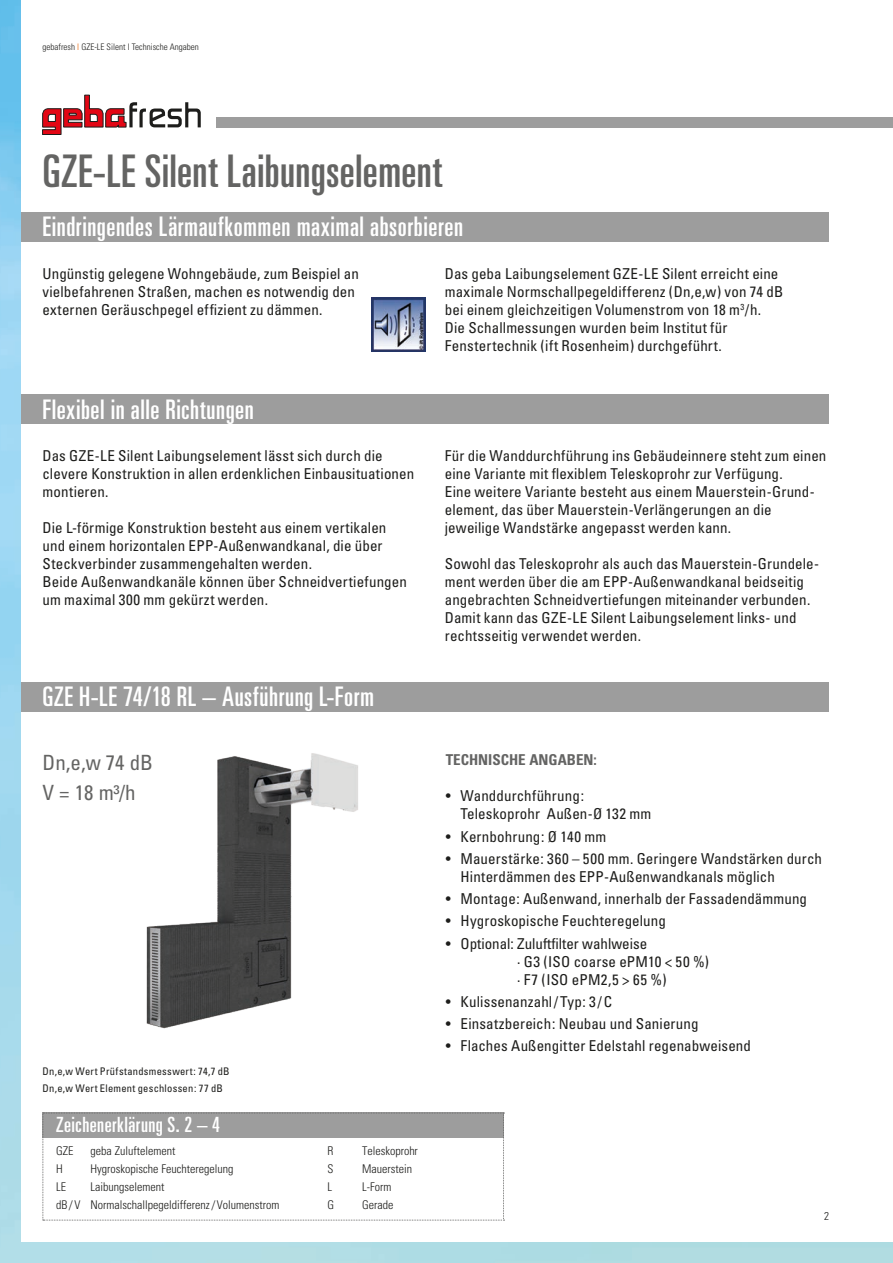
<style>
.page{position:relative;width:893px;height:1263px;background:#fff}
.page>*{position:absolute;margin:0;border:0;box-sizing:border-box;transform-origin:0 0}
.t1{font:ultra-condensed 45px "Univers";letter-spacing:.005em;color:#646463}
.t2{font:ultra-condensed 27px "Univers";letter-spacing:.02em;color:#fff}
.t3{font:ultra-condensed 21px "Univers";letter-spacing:.02em;color:#fff}
.t4{font:condensed 21px/29.4px "Univers";color:#646463}
.t5{font:condensed 15px/18px "Univers";letter-spacing:.005em;color:#1d1d1b}
.t6{font:700 condensed 15px "Univers";color:#646463}
.t7{font:300 condensed 12px/18px "Univers";color:#1d1d1b}
.t8{font:300 condensed 11.25px "Univers";color:#1d1d1b}
.t9{font:condensed 10.5px/16.8px "Univers";letter-spacing:.025em;color:#1d1d1b}
.t10{font:300 condensed 9px "Univers";color:#1d1d1b}
.s1{color:#ec6708}
</style>
<div class="page">
<img style="left:0;top:0;width:893px;height:1263px">
<div style="left:21px;top:0;width:872px;height:1242px;background:#fff"></div>
<div style="left:21px;top:212px;width:808px;height:30px;background:#9d9d9d"></div>
<div style="left:21px;top:394px;width:808px;height:30px;background:#9d9d9d"></div>
<div style="left:21px;top:682px;width:808px;height:30px;background:#9d9d9d"></div>
<svg style="left:42px;top:95px;width:159px;height:40px"></svg>
<div style="left:217px;top:117px;width:676px;height:11px;background:#9d9d9d"></div>
<img style="left:146px;top:753px;width:212px;height:276px">
<div style="left:43px;top:1112px;width:461px;height:26px;background:#909090"></div>
<svg style="left:43px;top:1113px;width:461px;height:108px"></svg>
<img style="left:371px;top:298px;width:54px;height:53px">
<p class="t10" style="left:43px;top:41px;width:158px">gebafresh <span class="s1">I</span> GZE-LE Silent I Technische Angaben</p>
<h1 class="t1" style="left:43px;top:145px;width:401px">GZE-LE Silent Laibungselement</h1>
<h2 class="t2" style="left:43px;top:211px;width:422px">Eindringendes Lärmaufkommen maximal absorbieren</h2>
<p class="t5" style="left:43px;top:264px;width:318px">Ungünstig gelegene Wohngebäude, zum Beispiel an vielbefahrenen Straßen, machen es notwendig den externen Geräuschpegel effizient zu dämmen.</p>
<p class="t5" style="left:445px;top:264px;width:340px">Das geba Laibungselement GZE-LE Silent erreicht eine maximale Normschallpegeldifferenz (Dn,e,w) von 74 dB bei einem gleichzeitigen Volumenstrom von 18 m<sup>3</sup>/h.<br>Die Schallmessungen wurden beim Institut für Fenstertechnik (ift Rosenheim) durchgeführt.</p>
<h2 class="t2" style="left:43px;top:394px;width:213px">Flexibel in alle Richtungen</h2>
<p class="t5" style="left:43px;top:447px;width:373px">Das GZE-LE Silent Laibungselement lässt sich durch die clevere Konstruktion in allen erdenklichen Einbausituationen montieren.</p>
<p class="t5" style="left:43px;top:519px;width:366px">Die L-förmige Konstruktion besteht aus einem vertikalen und einem horizontalen EPP-Außenwandkanal, die über Steckverbinder zusammengehalten werden.<br>Beide Außenwandkanäle können über Schneidvertiefungen um maximal 300 mm gekürzt werden.</p>
<h2 class="t2" style="left:43px;top:681px;width:333px">GZE H-LE 74/18 RL – Ausführung L-Form</h2>
<p class="t5" style="left:445px;top:447px;width:383px">Für die Wanddurchführung ins Gebäudeinnere steht zum einen eine Variante mit flexiblem Teleskoprohr zur Verfügung.<br>Eine weitere Variante besteht aus einem Mauerstein-Grund&shy;element, das über Mauerstein-Verlängerungen an die jeweilige Wandstärke angepasst werden kann.</p>
<p class="t5" style="left:445px;top:555px;width:374px">Sowohl das Teleskoprohr als auch das Mauerstein-Grundele&shy;ment werden über die am EPP-Außenwandkanal beidseitig angebrachten Schneidvertiefungen miteinander verbunden.<br>Damit kann das GZE-LE Silent Laibungselement links- und rechtsseitig verwendet werden.</p>
<h3 class="t4" style="left:43px;top:748px;width:112px">Dn,e,w 74 dB<br>V = 18 m³/h</h3>
<p class="t6" style="left:446px;top:751px;width:153px">TECHNISCHE ANGABEN:</p>
<p class="t5" style="left:461px;top:787px;width:192px;text-indent:-15px">• Wanddurchführung:<br>Teleskoprohr Außen-Ø 132 mm</p>
<p class="t5" style="left:446px;top:827px;width:162px">• Kernbohrung: Ø 140 mm</p>
<p class="t5" style="left:461px;top:849px;width:363px;text-indent:-15px">• Mauerstärke: 360 – 500 mm. Geringere Wandstärken durch<br>Hinterdämmen des EPP-Außenwandkanals möglich</p>
<p class="t5" style="left:446px;top:889px;width:363px">• Montage: Außenwand, innerhalb der Fassadendämmung</p>
<p class="t5" style="left:446px;top:912px;width:222px">• Hygroskopische Feuchteregelung</p>
<p class="t5" style="left:517px;top:934px;width:193px;text-indent:-72px">• Optional: Zuluftfilter wahlweise<br>· G3 (ISO coarse ePM10 &lt; 50 %) · F7 (ISO ePM2,5 &gt; 65 %)</p>
<p class="t5" style="left:446px;top:992px;width:168px">• Kulissenanzahl/ Typ: 3 /C</p>
<p class="t5" style="left:446px;top:1014px;width:254px">• Einsatzbereich: Neubau und Sanierung</p>
<p class="t5" style="left:446px;top:1037px;width:307px">• Flaches Außengitter Edelstahl regenabweisend</p>
<p class="t9" style="left:43px;top:1062px;width:189px">Dn,e,w Wert Prüfstandsmesswert: 74,7 dB<br>Dn,e,w Wert Element geschlossen: 77 dB</p>
<h3 class="t3" style="left:56px;top:1113px;width:166px">Zeichenerklärung S. 2 – 4</h3>
<p class="t7" style="left:56px;top:1141px;width:19px">GZE</p>
<p class="t7" style="left:91px;top:1141px;width:86px">geba Zuluftelement</p>
<p class="t7" style="left:56px;top:1159px;width:8px">H</p>
<p class="t7" style="left:91px;top:1159px;width:144px">Hygroskopische Feuchteregelung</p>
<p class="t7" style="left:56px;top:1177px;width:11px">LE</p>
<p class="t7" style="left:56px;top:1177px;width:225px;text-indent:34px">Laibungselement<br>dB/ V Normalschallpegeldifferenz/ Volumenstrom</p>
<p class="t7" style="left:327px;top:1141px;width:7px">R</p>
<p class="t7" style="left:362px;top:1141px;width:57px">Teleskoprohr</p>
<p class="t7" style="left:327px;top:1159px;width:7px">S</p>
<p class="t7" style="left:362px;top:1159px;width:51px">Mauerstein</p>
<p class="t7" style="left:327px;top:1177px;width:6px">L</p>
<p class="t7" style="left:362px;top:1177px;width:31px">L-Form</p>
<p class="t7" style="left:327px;top:1195px;width:8px">G</p>
<p class="t7" style="left:362px;top:1195px;width:33px">Gerade</p>
<p class="t8" style="left:824px;top:1209px;width:6px">2</p>
</div>
